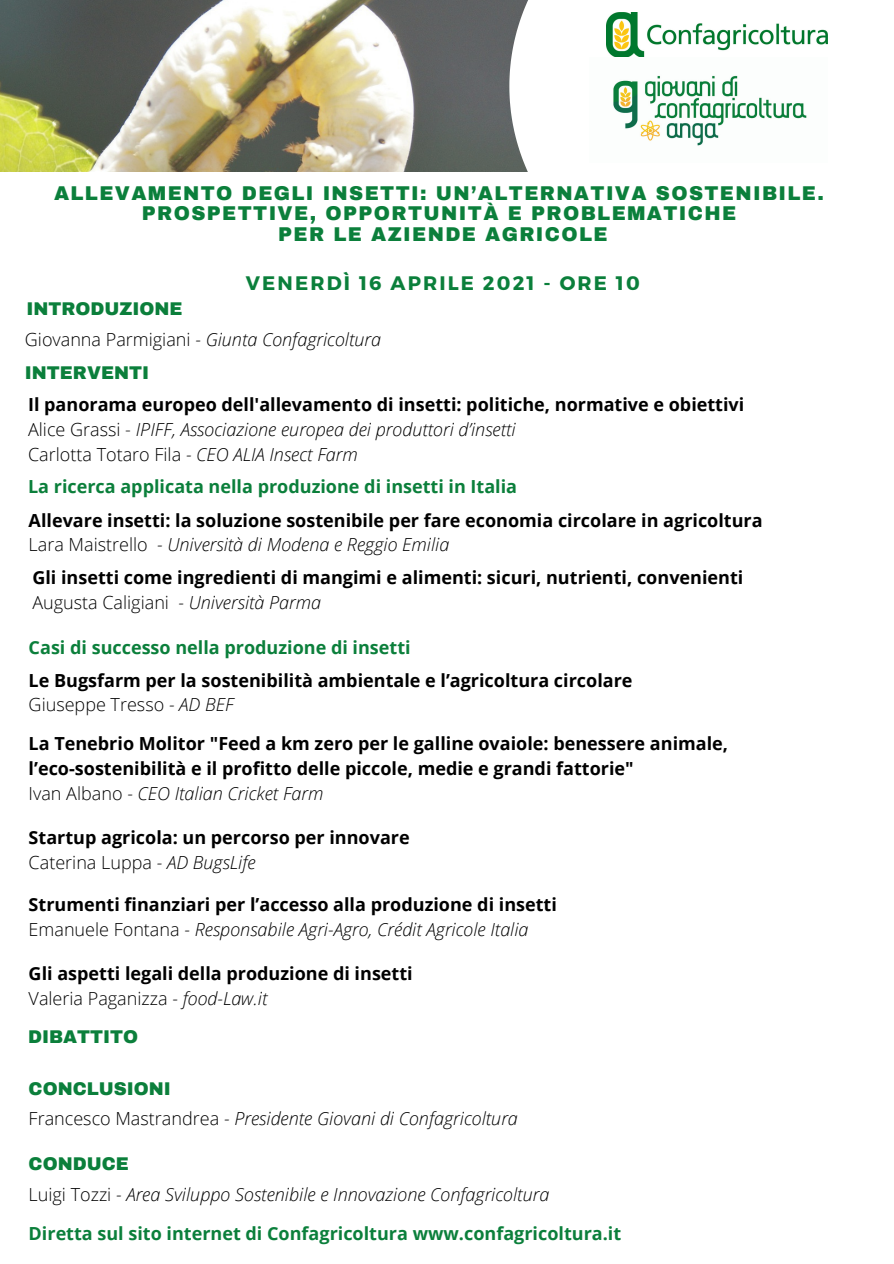
<style>
.page{position:relative;width:894px;height:1264px;background:#fff}
.page>*{position:absolute;margin:0;border:0;box-sizing:border-box;transform-origin:0 0}
.t1{font:900 19.5px "Archivo";letter-spacing:.07em;color:#0b7f3b}
.t2{font:700 19.5px "Montserrat";letter-spacing:.11em;color:#0b7f3b}
.t3{font:700 18px "Open Sans";color:#000}
.t4{font:italic 300 18px "Open Sans";color:#000}
.t5{font:700 18px "Open Sans";color:#0b7f3b}
.t6{font:300 18px "Open Sans";color:#000}
.t7{font:900 18px "Archivo";color:#0b7f3b}
.s1{font-style:normal}
.s2{font-style:italic}
</style>
<div class="page">
<img style="left:0;top:0;width:509px;height:171px">
<svg style="left:509px;top:0;width:319px;height:172px"></svg>
<img style="left:606px;top:13px;width:221px;height:44px">
<img style="left:589px;top:57px;width:238px;height:105px">
<p class="t1" style="left:54px;top:183px;width:771px">ALLEVAMENTO DEGLI INSETTI: UN’ALTERNATIVA SOSTENIBILE.</p>
<p class="t1" style="left:142px;top:203px;width:596px">PROSPETTIVE, OPPORTUNITÀ E PROBLEMATICHE</p>
<p class="t1" style="left:278px;top:223px;width:331px">PER LE AZIENDE AGRICOLE</p>
<p class="t2" style="left:246px;top:270px;width:395px">VENERDÌ 16 APRILE 2021 - ORE 10</p>
<p class="t7" style="left:26px;top:299px;width:158px">INTRODUZIONE</p>
<p class="t4" style="left:25px;top:327px;width:357px"><span class="s1">Giovanna Parmigiani</span> - Giunta Confagricoltura</p>
<p class="t7" style="left:25px;top:363px;width:126px">INTERVENTI</p>
<p class="t3" style="left:28px;top:392px;width:717px">Il panorama europeo dell'allevamento di insetti: politiche, normative e obiettivi</p>
<p class="t4" style="left:28px;top:416px;width:489px"><span class="s1">Alice Grassi -</span> IPIFF, Associazione europea dei produttori d’insetti</p>
<p class="t6" style="left:28px;top:441px;width:331px">Carlotta Totaro Fila <span class="s2">- CEO ALIA Insect Farm</span></p>
<p class="t5" style="left:28px;top:473px;width:490px">La ricerca applicata nella produzione di insetti in Italia</p>
<p class="t3" style="left:29px;top:507px;width:735px">Allevare insetti: la soluzione sostenibile per fare economia circolare in agricoltura</p>
<p class="t4" style="left:29px;top:532px;width:422px"><span class="s1">Lara Maistrello</span> - Università di Modena e Reggio Emilia</p>
<p class="t3" style="left:32px;top:565px;width:712px">Gli insetti come ingredienti di mangimi e alimenti: sicuri, nutrienti, convenienti</p>
<p class="t6" style="left:32px;top:589px;width:290px">Augusta Caligiani <span class="s2">- Università Parma</span></p>
<p class="t5" style="left:29px;top:634px;width:383px">Casi di successo nella produzione di insetti</p>
<p class="t3" style="left:29px;top:667px;width:605px">Le Bugsfarm per la sostenibilità ambientale e l’agricoltura circolare</p>
<p class="t6" style="left:29px;top:692px;width:206px">Giuseppe Tresso <span class="s2">- AD BEF</span></p>
<p class="t3" style="left:29px;top:730px;width:700px">La Tenebrio Molitor "Feed a km zero per le galline ovaiole: benessere animale,</p>
<p class="t3" style="left:29px;top:755px;width:606px">l’eco-sostenibilità e il profitto delle piccole, medie e grandi fattorie"</p>
<p class="t4" style="left:29px;top:780px;width:296px"><span class="s1">Ivan Albano</span> - CEO Italian Cricket Farm</p>
<p class="t3" style="left:29px;top:824px;width:382px">Startup agricola: un percorso per innovare</p>
<p class="t6" style="left:29px;top:849px;width:228px">Caterina Luppa <span class="s2">- AD BugsLife</span></p>
<p class="t3" style="left:29px;top:891px;width:529px">Strumenti finanziari per l’accesso alla produzione di insetti</p>
<p class="t4" style="left:29px;top:916px;width:501px"><span class="s1">Emanuele Fontana</span> - Responsabile Agri-Agro, Crédit Agricole Italia</p>
<p class="t3" style="left:29px;top:961px;width:385px">Gli aspetti legali della produzione di insetti</p>
<p class="t6" style="left:29px;top:985px;width:240px">Valeria Paganizza <span class="s2">- food-Law.it</span></p>
<p class="t7" style="left:28px;top:1026px;width:112px">DIBATTITO</p>
<p class="t7" style="left:29px;top:1079px;width:144px">CONCLUSIONI</p>
<p class="t4" style="left:29px;top:1105px;width:490px"><span class="s1">Francesco Mastrandrea</span> - Presidente Giovani di Confagricoltura</p>
<p class="t7" style="left:29px;top:1154px;width:102px">CONDUCE</p>
<p class="t4" style="left:29px;top:1181px;width:522px"><span class="s1">Luigi Tozzi</span> - Area Sviluppo Sostenibile e Innovazione Confagricoltura</p>
<p class="t5" style="left:29px;top:1220px;width:594px">Diretta sul sito internet di Confagricoltura www.confagricoltura.it</p>
</div>
